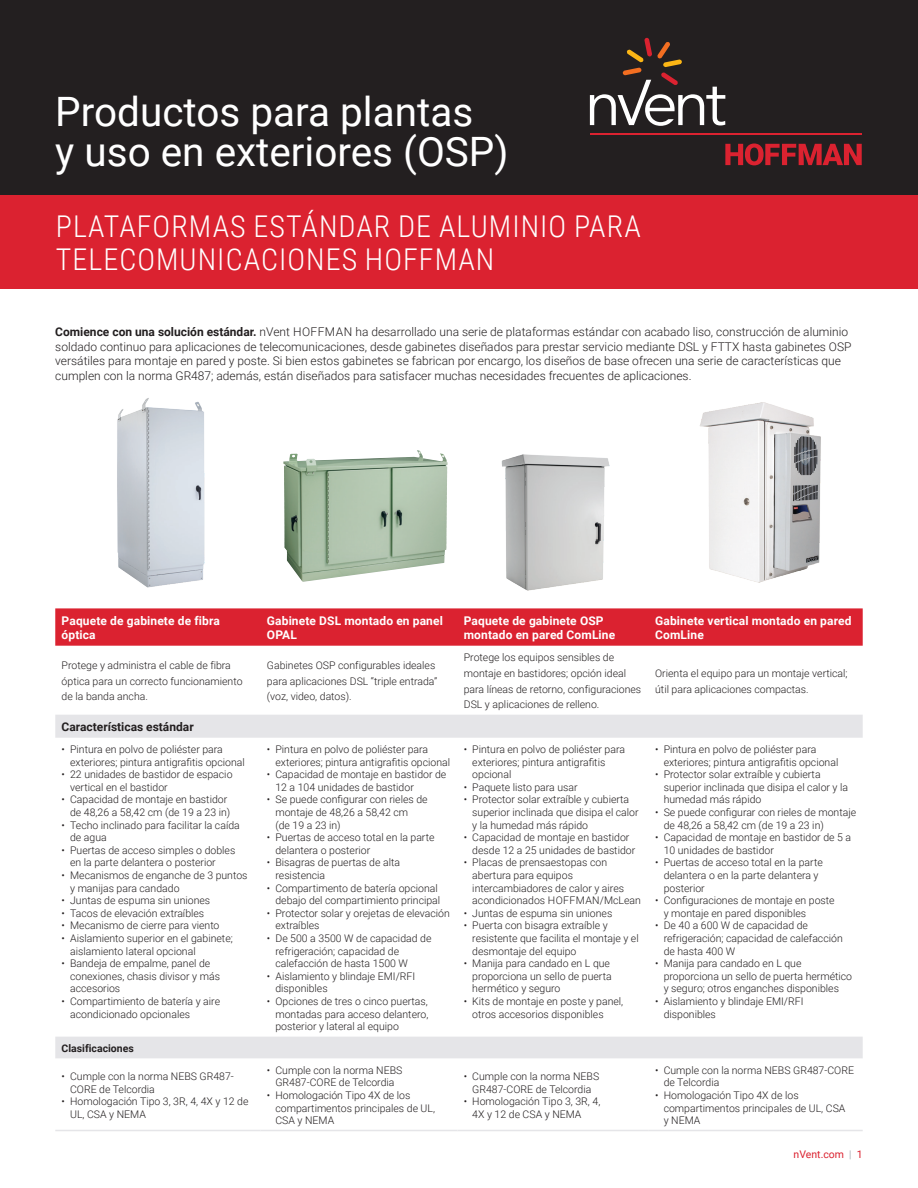
<style>
.page{position:relative;width:918px;height:1188px;background:#fff}
.page>*{position:absolute;margin:0;border:0;box-sizing:border-box;transform-origin:0 0}
.sheet_name{font:40.5px/40.5px "Roboto";color:#fff}
.Page_1_Subhead_White{font:300 30px/33.8px "Roboto Condensed";letter-spacing:.035em;color:#fff}
.body_text{font:300 12px/14.4px "Roboto";color:#231f20}
.Table_subhead3{font:700 12px/14.2px "Roboto";letter-spacing:.01em;color:#fff}
.left_numbers{font:700 12px "Roboto";color:#231f20}
.left_numbers-2{font:300 10.5px/12.6px "Roboto";color:#231f20}
.left_numbers-3{font:700 10.5px "Roboto";color:#231f20}
.Page_Number_right{font:10.5px "Roboto";color:#db2230}
.s1{font-weight:700}
.s2{font-weight:300;color:#8f959e}
</style>
<div class="page">
<div style="left:0;top:0;width:918px;height:196px;background:#231f20"></div>
<svg style="left:725px;top:144px;width:137px;height:21px"></svg>
<hr style="left:590px;top:134px;width:272px;height:1px;background:#db2230">
<svg style="left:590px;top:38px;width:135px;height:88px"></svg>
<div style="left:0;top:196px;width:918px;height:93px;background:#db2230"></div>
<img style="left:283px;top:450px;width:165px;height:132px">
<div style="left:55px;top:608px;width:808px;height:38px;background:#db2230"></div>
<svg style="left:55px;top:715px;width:808px;height:343px"></svg>
<hr style="left:55px;top:1130px;width:206px;height:1px;background:#e5e5e8">
<hr style="left:261px;top:1130px;width:196px;height:1px;background:#e5e5e8">
<hr style="left:457px;top:1130px;width:192px;height:1px;background:#e5e5e8">
<hr style="left:649px;top:1130px;width:214px;height:1px;background:#e5e5e8">
<img style="left:501px;top:454px;width:109px;height:137px">
<img style="left:117px;top:398px;width:88px;height:190px">
<img style="left:700px;top:402px;width:121px;height:181px">
<p class="sheet_name" style="left:55px;top:90px;width:455px">Productos para plantas<br>y uso en exteriores (OSP)</p>
<p class="Page_1_Subhead_White" style="left:56px;top:208px;width:586px">PLATAFORMAS ESTÁNDAR DE ALUMINIO PARA<br>TELECOMUNICACIONES HOFFMAN</p>
<p class="body_text" style="left:55px;top:324px;width:798px"><span class="s1">Comience con una solución estándar.</span> nVent HOFFMAN ha desarrollado una serie de plataformas estándar con acabado liso, construcción de aluminio soldado continuo para aplicaciones de telecomunicaciones, desde gabinetes diseñados para prestar servicio mediante DSL y FTTX hasta gabinetes OSP versátiles para montaje en pared y poste. Si bien estos gabinetes se fabrican por encargo, los diseños de base ofrecen una serie de características que cumplen con la norma GR487; además, están diseñados para satisfacer muchas necesidades frecuentes de aplicaciones.</p>
<p class="Table_subhead3" style="left:62px;top:613px;width:160px">Paquete de gabinete de fibra óptica</p>
<p class="Table_subhead3" style="left:267px;top:613px;width:177px">Gabinete DSL montado en panel<br>OPAL</p>
<p class="Table_subhead3" style="left:464px;top:613px;width:153px">Paquete de gabinete OSP montado en pared ComLine</p>
<p class="Table_subhead3" style="left:655px;top:613px;width:198px">Gabinete vertical montado en pared<br>ComLine</p>
<p class="left_numbers-2" style="left:62px;top:657px;width:182px;line-height:15.8px">Protege y administra el cable de fibra óptica para un correcto funcionamiento de la banda ancha.</p>
<p class="left_numbers-2" style="left:267px;top:657px;width:172px;line-height:15.8px">Gabinetes OSP configurables ideales para aplicaciones DSL “triple entrada” (voz, video, datos).</p>
<p class="left_numbers-2" style="left:464px;top:649px;width:179px;line-height:15.8px">Protege los equipos sensibles de montaje en bastidores; opción ideal para líneas de retorno, configuraciones DSL y aplicaciones de relleno.</p>
<p class="left_numbers-2" style="left:655px;top:665px;width:194px;line-height:15.8px">Orienta el equipo para un montaje vertical; útil para aplicaciones compactas.</p>
<p class="left_numbers" style="left:62px;top:719px;width:134px">Características estándar</p>
<p class="left_numbers-2" style="left:70px;top:743px;width:176px;text-indent:-9px">• Pintura en polvo de poliéster para exteriores; pintura antigrafitis opcional</p>
<p class="left_numbers-2" style="left:70px;top:768px;width:164px;text-indent:-9px">• 22 unidades de bastidor de espacio vertical en el bastidor</p>
<p class="left_numbers-2" style="left:62px;top:793px;width:170px;text-align:right">• Capacidad de montaje en bastidor de 48,26 a 58,42 cm (de 19 a 23 in)</p>
<p class="left_numbers-2" style="left:70px;top:818px;width:171px;text-indent:-9px">• Techo inclinado para facilitar la caída de agua</p>
<p class="left_numbers-2" style="left:70px;top:843px;width:167px;text-indent:-9px">• Puertas de acceso simples o dobles en la parte delantera o posterior</p>
<p class="left_numbers-2" style="left:70px;top:869px;width:179px;text-indent:-9px">• Mecanismos de enganche de 3 puntos y manijas para candado</p>
<p class="left_numbers-2" style="left:62px;top:894px;width:150px">• Juntas de espuma sin uniones</p>
<p class="left_numbers-2" style="left:62px;top:906px;width:144px">• Tacos de elevación extraíbles</p>
<p class="left_numbers-2" style="left:62px;top:919px;width:159px">• Mecanismo de cierre para viento</p>
<p class="left_numbers-2" style="left:70px;top:932px;width:164px;text-indent:-9px">• Aislamiento superior en el gabinete; aislamiento lateral opcional</p>
<p class="left_numbers-2" style="left:70px;top:957px;width:151px;text-indent:-9px">• Bandeja de empalme, panel de conexiones, chasis divisor y más accesorios</p>
<p class="left_numbers-2" style="left:70px;top:995px;width:152px;text-indent:-9px">• Compartimiento de batería y aire acondicionado opcionales</p>
<p class="left_numbers-3" style="left:62px;top:1041px;width:74px">Clasificaciones</p>
<p class="left_numbers-2" style="left:70px;top:1070px;width:165px;text-indent:-9px">• Cumple con la norma NEBS GR487-<br>CORE de Telcordia</p>
<p class="left_numbers-2" style="left:70px;top:1095px;width:180px;text-indent:-9px">• Homologación Tipo 3, 3R, 4, 4X y 12 de<br>UL, CSA y NEMA</p>
<p class="left_numbers-2" style="left:275px;top:743px;width:176px;text-indent:-9px">• Pintura en polvo de poliéster para exteriores; pintura antigrafitis opcional</p>
<p class="left_numbers-2" style="left:275px;top:768px;width:172px;text-indent:-9px">• Capacidad de montaje en bastidor de<br>12 a 104 unidades de bastidor</p>
<p class="left_numbers-2" style="left:275px;top:793px;width:154px;text-indent:-9px">• Se puede configurar con rieles de montaje de 48,26 a 58,42 cm<br>(de 19 a 23 in)</p>
<p class="left_numbers-2" style="left:275px;top:831px;width:161px;text-indent:-9px">• Puertas de acceso total en la parte delantera o posterior</p>
<p class="left_numbers-2" style="left:275px;top:856px;width:126px;text-indent:-9px">• Bisagras de puertas de alta resistencia</p>
<p class="left_numbers-2" style="left:267px;top:881px;width:175px;text-align:right">• Compartimento de batería opcional debajo del compartimiento principal</p>
<p class="left_numbers-2" style="left:275px;top:906px;width:176px;text-indent:-9px">• Protector solar y orejetas de elevación extraíbles</p>
<p class="left_numbers-2" style="left:275px;top:932px;width:157px;text-indent:-9px">• De 500 a 3500 W de capacidad de refrigeración; capacidad de calefacción de hasta 1500 W</p>
<p class="left_numbers-2" style="left:275px;top:969px;width:141px;text-indent:-9px">• Aislamiento y blindaje EMI/RFI disponibles</p>
<p class="left_numbers-2" style="left:275px;top:995px;width:154px;text-align:justify;text-indent:-9px">• Opciones de tres o cinco puertas, montadas para acceso delantero, posterior y lateral al equipo</p>
<p class="left_numbers-2" style="left:267px;top:1063px;width:137px;text-align:center">• Cumple con la norma NEBS<br>GR487-CORE de Telcordia</p>
<p class="left_numbers-2" style="left:275px;top:1089px;width:161px;text-indent:-9px">• Homologación Tipo 4X de los compartimentos principales de UL,<br>CSA y NEMA</p>
<p class="left_numbers-2" style="left:472px;top:743px;width:154px;text-indent:-9px">• Pintura en polvo de poliéster para exteriores; pintura antigrafitis opcional</p>
<p class="left_numbers-2" style="left:464px;top:780px;width:115px">• Paquete listo para usar</p>
<p class="left_numbers-2" style="left:472px;top:793px;width:168px;text-indent:-9px">• Protector solar extraíble y cubierta superior inclinada que disipa el calor y la humedad más rápido</p>
<p class="left_numbers-2" style="left:472px;top:831px;width:164px;text-indent:-9px">• Capacidad de montaje en bastidor desde 12 a 25 unidades de bastidor</p>
<p class="left_numbers-2" style="left:472px;top:856px;width:170px;text-indent:-9px">• Placas de prensaestopas con abertura para equipos intercambiadores de calor y aires acondicionados HOFFMAN/McLean</p>
<p class="left_numbers-2" style="left:464px;top:906px;width:150px">• Juntas de espuma sin uniones</p>
<p class="left_numbers-2" style="left:472px;top:919px;width:168px;text-indent:-9px">• Puerta con bisagra extraíble y resistente que facilita el montaje y el desmontaje del equipo</p>
<p class="left_numbers-2" style="left:472px;top:957px;width:141px;text-indent:-9px">• Manija para candado en L que proporciona un sello de puerta hermético y seguro</p>
<p class="left_numbers-2" style="left:472px;top:995px;width:152px;text-indent:-9px">• Kits de montaje en poste y panel, otros accesorios disponibles</p>
<p class="left_numbers-2" style="left:464px;top:1070px;width:137px;text-align:center">• Cumple con la norma NEBS<br>GR487-CORE de Telcordia</p>
<p class="left_numbers-2" style="left:472px;top:1095px;width:130px;text-indent:-9px">• Homologación Tipo 3, 3R, 4,<br>4X y 12 de CSA y NEMA</p>
<p class="left_numbers-2" style="left:664px;top:743px;width:176px;text-indent:-9px">• Pintura en polvo de poliéster para exteriores; pintura antigrafitis opcional</p>
<p class="left_numbers-2" style="left:664px;top:768px;width:186px;text-indent:-9px">• Protector solar extraíble y cubierta superior inclinada que disipa el calor y la humedad más rápido</p>
<p class="left_numbers-2" style="left:664px;top:806px;width:194px;text-indent:-9px">• Se puede configurar con rieles de montaje de 48,26 a 58,42 cm (de 19 a 23 in)</p>
<p class="left_numbers-2" style="left:664px;top:831px;width:189px;text-indent:-9px">• Capacidad de montaje en bastidor de 5 a<br>10 unidades de bastidor</p>
<p class="left_numbers-2" style="left:664px;top:856px;width:161px;text-indent:-9px">• Puertas de acceso total en la parte delantera o en la parte delantera y posterior</p>
<p class="left_numbers-2" style="left:664px;top:894px;width:173px;text-indent:-9px">• Configuraciones de montaje en poste y montaje en pared disponibles</p>
<p class="left_numbers-2" style="left:664px;top:919px;width:181px;text-indent:-9px">• De 40 a 600 W de capacidad de refrigeración; capacidad de calefacción de hasta 400 W</p>
<p class="left_numbers-2" style="left:664px;top:957px;width:190px;text-indent:-9px">• Manija para candado en L que proporciona un sello de puerta hermético y seguro; otros enganches disponibles</p>
<p class="left_numbers-2" style="left:664px;top:995px;width:141px;text-indent:-9px">• Aislamiento y blindaje EMI/RFI disponibles</p>
<p class="left_numbers-2" style="left:664px;top:1063px;width:192px;text-indent:-9px">• Cumple con la norma NEBS GR487-CORE de Telcordia</p>
<p class="left_numbers-2" style="left:664px;top:1089px;width:183px;text-indent:-9px">• Homologación Tipo 4X de los compartimentos principales de UL, CSA y NEMA</p>
<p class="Page_Number_right" style="left:794px;top:1147px;width:71px">nVent.com <span class="s2">|</span> 1</p>
</div>
